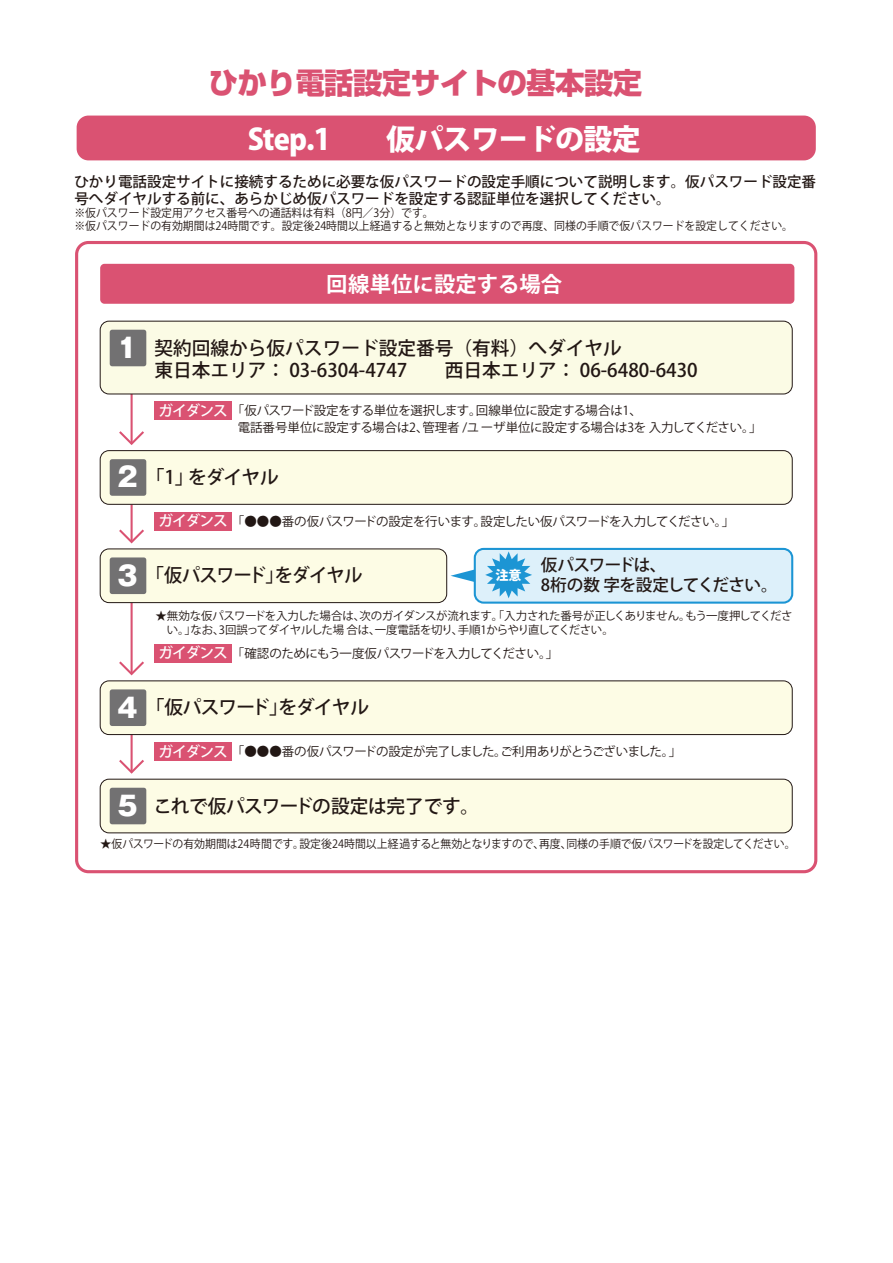
<style>
.page{position:relative;width:893px;height:1263px;background:#fff}
.page>*{position:absolute;margin:0;border:0;box-sizing:border-box;transform-origin:0 0}
.t1{font:800 29.4px "Shin Go Pro";letter-spacing:-.02em;color:#da5272}
.t2{font:800 29.1px "Koz Go Pro";letter-spacing:-.03em;color:#fff}
.t3{font:700 21.3px "Koz Go Pro";color:#fff}
.t4{font:500 18.75px/22.5px "Koz Go Pro";color:#221714}
.t5{font:500 18.75px "Koz Go Pro";letter-spacing:-.035em;color:#221714}
.t6{font:500 18.75px "Koz Go Pro";letter-spacing:-.02em;color:#221714}
.t7{font:500 16.65px/20px "Koz Go Pro";letter-spacing:-.035em;color:#221714}
.t8{font:500 14.55px/17.4px "Koz Go Pro";color:#221714}
.t9{font:800 13.05px "Koz Go Pro";color:#fff}
.t10{font:12.45px/16.6px "Koz Go Pro";letter-spacing:-.035em;color:#221714}
.t11{font:11.4px/13.6px "Koz Go Pro";letter-spacing:-.035em;color:#221714}
.t12{font:11.4px/13px "Koz Go Pro";color:#221714;scale:.95 1}
.t13{font:11.4px "Koz Go Pro";color:#221714}
.s1{font-family:"Gothic MB101 Pro";font-weight:800;font-size:26.55px;color:#fff}
.s2{font-weight:500;font-size:14.55px;color:#fff}
</style>
<div class="page">
<div style="left:75px;top:241px;width:742px;height:632px;border:3px solid #da5272;border-radius:12px"></div>
<div style="left:77px;top:116px;width:739px;height:44px;background:#da5272;border-radius:12px"></div>
<div style="left:154px;top:512px;width:78px;height:18px;background:#da5272"></div>
<div style="left:154px;top:742px;width:78px;height:19px;background:#da5272"></div>
<svg style="left:119px;top:757px;width:25px;height:17px"></svg>
<hr style="left:131px;top:734px;width:2px;height:38px;background:#da5272">
<svg style="left:119px;top:659px;width:25px;height:17px"></svg>
<hr style="left:131px;top:603px;width:2px;height:71px;background:#da5272">
<svg style="left:119px;top:527px;width:25px;height:17px"></svg>
<hr style="left:131px;top:504px;width:2px;height:38px;background:#da5272">
<svg style="left:119px;top:429px;width:25px;height:16px"></svg>
<hr style="left:131px;top:394px;width:2px;height:50px;background:#da5272">
<div style="left:100px;top:321px;width:692px;height:73px;background:#fbfbe5;border-radius:9px"></div>
<div style="left:100px;top:321px;width:692px;height:73px;border:1px solid #221714;border-radius:9px"></div>
<div style="left:110px;top:330px;width:36px;height:36px;background:#727172;border-radius:3px"></div>
<div style="left:154px;top:401px;width:78px;height:19px;background:#da5272"></div>
<div style="left:100px;top:264px;width:694px;height:40px;background:#da5272;border-radius:4px"></div>
<div style="left:475px;top:549px;width:317px;height:54px;background:#ddf0fa;border-radius:9px"></div>
<div style="left:474px;top:548px;width:319px;height:56px;border:2px solid #1c95d4;border-radius:9px"></div>
<svg style="left:485px;top:551px;width:47px;height:47px"></svg>
<div style="left:154px;top:644px;width:78px;height:18px;background:#da5272"></div>
<div style="left:100px;top:451px;width:692px;height:53px;background:#fdfce5;border-radius:9px"></div>
<div style="left:100px;top:450px;width:692px;height:55px;border:1px solid #221714;border-radius:9px"></div>
<div style="left:110px;top:459px;width:36px;height:37px;background:#727172;border-radius:3px"></div>
<div style="left:100px;top:549px;width:347px;height:54px;background:#fdfce5;border-radius:9px"></div>
<div style="left:100px;top:549px;width:347px;height:54px;border:1px solid #221714;border-radius:9px"></div>
<div style="left:110px;top:557px;width:36px;height:37px;background:#727172;border-radius:3px"></div>
<svg style="left:450px;top:569px;width:25px;height:13px"></svg>
<div style="left:100px;top:681px;width:692px;height:53px;background:#fdfce5;border-radius:9px"></div>
<div style="left:100px;top:680px;width:692px;height:55px;border:1px solid #221714;border-radius:9px"></div>
<div style="left:110px;top:689px;width:36px;height:37px;background:#727172;border-radius:3px"></div>
<div style="left:100px;top:779px;width:692px;height:54px;background:#fdfce5;border-radius:9px"></div>
<div style="left:100px;top:779px;width:692px;height:54px;border:1px solid #221714;border-radius:9px"></div>
<div style="left:110px;top:788px;width:36px;height:36px;background:#727172;border-radius:3px"></div>
<h1 class="t1" style="left:209px;top:59px;width:435px">ひかり電話設定サイトの基本設定</h1>
<h2 class="t2" style="left:248px;top:120px;width:395px">Step.1　　仮パスワードの設定</h2>
<p class="t8" style="left:74px;top:173px;width:743px">ひかり電話設定サイトに接続するために必要な仮パスワードの設定手順について説明します。仮パスワード設定番号へダイヤルする前に、あらかじめ仮パスワードを設定する認証単位を選択してください。</p>
<p class="t12" style="left:74px;top:207px;width:758px">※仮パスワード設定用アクセス番号への通話料は有料（8円／3分）です。<br>※仮パスワードの有効期間は24時間です。設定後24時間以上経過すると無効となりますので再度、同様の手順で仮パスワードを設定してください。</p>
<h3 class="t3" style="left:326px;top:270px;width:237px">回線単位に設定する場合</h3>
<h3 class="t4" style="left:154px;top:337px;width:545px;text-indent:-37px"><span class="s1">1</span> 契約回線から仮パスワード設定番号（有料）へダイヤル<br>東日本エリア： 03-6304-4747　　西日本エリア： 06-6480-6430</h3>
<p class="t10" style="left:238px;top:403px;width:525px;text-indent:-79px"><span class="s2">ガイダンス</span>「仮パスワード設定をする単位を選択します。回線単位に設定する場合は1、<br>電話番号単位に設定する場合は2、管理者 /ユーザ単位に設定する場合は3を入力してください。」</p>
<h3 class="t4" style="left:117px;top:467px;width:163px"><span class="s1">2</span> 「1」をダイヤル</h3>
<p class="t10" style="left:158px;top:513px;width:577px"><span class="s2">ガイダンス</span>「●●●番の仮パスワードの設定を行います。設定したい仮パスワードを入力してください。」</p>
<h3 class="t7" style="left:541px;top:556px;width:238px">仮パスワードは、<br>8桁の数字を設定してください。</h3>
<h3 class="t5" style="left:117px;top:563px;width:247px"><span class="s1">3</span> 「仮パスワード」をダイヤル</h3>
<p class="t9" style="left:495px;top:566px;width:28px">注意</p>
<p class="t11" style="left:167px;top:609px;width:627px;text-indent:-11px">★無効な仮パスワードを入力した場合は、次のガイダンスが流れます。「入力された番号が正しくありません。もう一度押してください。」なお、3回誤ってダイヤルした場合は、一度電話を切り、手順1からやり直してください。</p>
<p class="t10" style="left:158px;top:645px;width:401px"><span class="s2">ガイダンス</span>「確認のためにもう一度仮パスワードを入力してください。」</p>
<h3 class="t5" style="left:117px;top:695px;width:253px"><span class="s1">4</span> 「仮パスワード」をダイヤル</h3>
<p class="t10" style="left:158px;top:743px;width:524px"><span class="s2">ガイダンス</span>「●●●番の仮パスワードの設定が完了しました。ご利用ありがとうございました。」</p>
<h3 class="t6" style="left:117px;top:794px;width:363px"><span class="s1">5</span> これで仮パスワードの設定は完了です。</h3>
<p class="t13" style="left:100px;top:837px;width:697px">★仮パスワードの有効期間は24時間です。設定後24時間以上経過すると無効となりますので、再度、同様の手順で仮パスワードを設定してください。</p>
</div>
